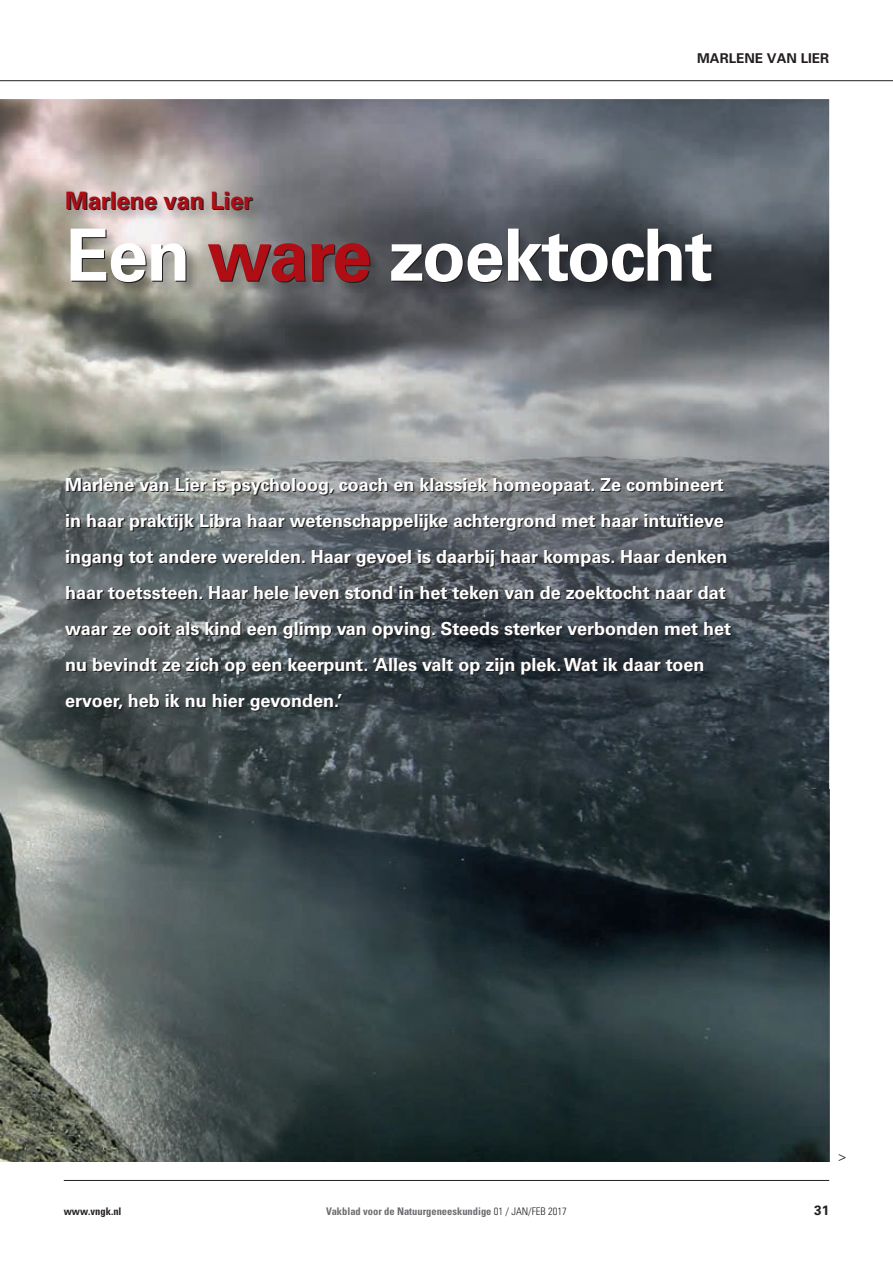
<style>
.page{position:relative;width:893px;height:1263px;background:#fff}
.page>*{position:absolute;margin:0;border:0;box-sizing:border-box;transform-origin:0 0}
.t1{font:700 72px "Univers LT Std";letter-spacing:-.02em;color:#fff}
.t2{font:700 24px "Univers LT Std";letter-spacing:-.01em;color:#b00d15}
.t3{font:700 18px/36px "Univers LT Std";color:#fff}
.t4{font:700 13.5px "Univers LT Std";color:#231f20}
.t5{font:300 13.5px "Univers LT Std";color:#231f20}
.t6{font:700 condensed 10.5px "Univers LT Std";color:#6c6d70}
.t7{font:700 condensed 10.5px "Univers LT Std";color:#231f20}
.s1{color:#b00d15}
.s2{font-weight:300;color:#231f20}
</style>
<div class="page">
<hr style="left:64px;top:1180px;width:765px;height:1px;background:#231f20">
<img style="left:0;top:99px;width:829px;height:106px">
<img style="left:726px;top:205px;width:103px;height:956px">
<img style="left:0;top:205px;width:103px;height:956px">
<img style="left:103px;top:725px;width:623px;height:436px">
<hr style="left:0;top:80px;width:893px;height:1px;background:#231f20">
<img style="left:65px;top:190px;width:681px;height:535px">
<p class="t4" style="left:697px;top:50px;width:134px">MARLENE VAN LIER</p>
<h2 class="t2" style="left:65px;top:186px;width:189px">Marlene van Lier</h2>
<h1 class="t1" style="left:65px;top:213px;width:649px">Een <span class="s1">ware</span> zoektocht</h1>
<p class="t3" style="left:65px;top:466px;width:667px">Marlene van Lier is psycholoog, coach en klassiek homeopaat. Ze combineert in haar praktijk Libra haar wetenschappelijke achtergrond met haar intuïtieve ingang tot andere werelden. Haar gevoel is daarbij haar kompas. Haar denken haar toetssteen. Haar hele leven stond in het teken van de zoektocht naar dat waar ze ooit als kind een glimp van opving. Steeds sterker verbonden met het nu bevindt ze zich op een keerpunt. ‘Alles valt op zijn plek. Wat ik daar toen ervoer, heb ik nu hier gevonden.’</p>
<p class="t5" style="left:838px;top:1148px;width:10px">&gt;</p>
<p class="t7" style="left:64px;top:1205px;width:59px">www.vngk.nl</p>
<p class="t6" style="left:326px;top:1205px;width:242px">Vakblad voor de Natuurgeneeskundige <span class="s2">01 / JAN/FEB 2017</span></p>
<p class="t4" style="left:814px;top:1202px;width:17px">31</p>
</div>
